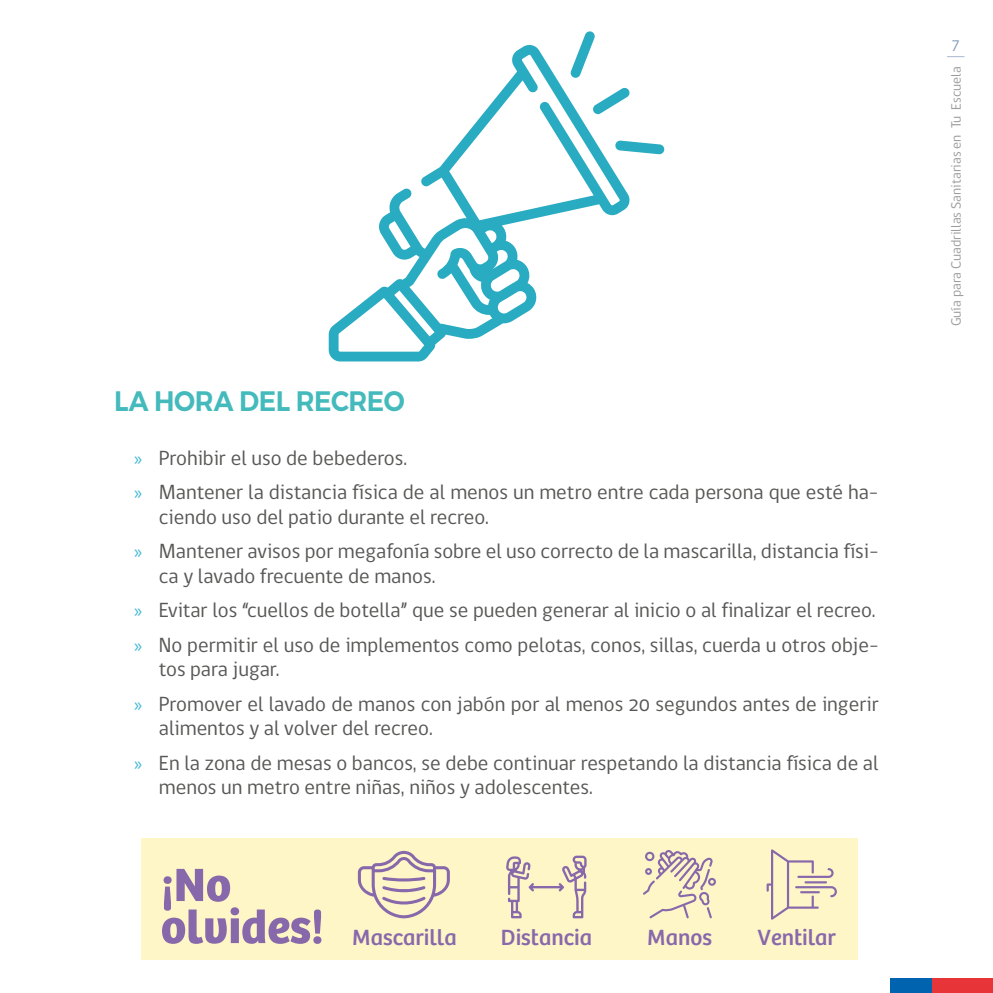
<style>
.page{position:relative;width:993px;height:993px;background:#fff}
.page>*{position:absolute;margin:0;border:0;box-sizing:border-box;transform-origin:0 0}
.t1{font:600 28px "Montserrat";letter-spacing:-.015em;color:#44babc;scale:.93 1}
.t2{font:22.93px "Bree";color:#8769ab}
.t3{font:21px/34.5px "gob CL";color:#575756}
.t4{font:15.75px "gob CL";color:#859fba}
.t5{font:14px "gob CL";color:#9d9d9c}
.s1{font-family:"Myriad Pro";font-size:19.25px;color:#3db6d0}
</style>
<div class="page">
<svg style="left:947px;top:56px;width:17px;height:1px"></svg>
<div style="left:889px;top:977px;width:43px;height:15px;background:#0063af"></div>
<div style="left:932px;top:977px;width:60px;height:15px;background:#e73439"></div>
<svg style="left:629px;top:141px;width:35px;height:13px"></svg>
<svg style="left:582px;top:31px;width:13px;height:12px"></svg>
<svg style="left:328px;top:43px;width:301px;height:318px"></svg>
<div style="left:141px;top:837px;width:716px;height:122px;background:#fef6c7"></div>
<svg style="left:162px;top:868px;width:159px;height:75px"></svg>
<svg style="left:358px;top:850px;width:91px;height:68px"></svg>
<svg style="left:506px;top:855px;width:80px;height:63px"></svg>
<svg style="left:643px;top:850px;width:72px;height:68px"></svg>
<svg style="left:766px;top:849px;width:70px;height:70px"></svg>
<h1 class="t1" style="left:114px;top:378px;width:314px">LA HORA DEL RECREO</h1>
<p class="t3" style="left:134px;top:441px;width:745px"><span class="s1">»</span> Prohibir el uso de bebederos.<br><span class="s1">»</span> Mantener la distancia física de al menos un metro entre cada persona que esté ha-</p>
<p class="t3" style="left:134px;top:500px;width:746px;text-indent:25px">ciendo uso del patio durante el recreo.<br><span class="s1">»</span> Mantener avisos por megafonía sobre el uso correcto de la mascarilla, distancia físi-</p>
<p class="t3" style="left:134px;top:559px;width:746px;text-indent:25px">ca y lavado frecuente de manos.<br><span class="s1">»</span> Evitar los “cuellos de botella” que se pueden generar al inicio o al finalizar el recreo. <span class="s1">»</span> No permitir el uso de implementos como pelotas, conos, sillas, cuerda u otros obje-</p>
<p class="t3" style="left:134px;top:652px;width:746px;text-indent:25px">tos para jugar.<br><span class="s1">»</span> Promover el lavado de manos con jabón por al menos 20 segundos antes de ingerir</p>
<p class="t3" style="left:134px;top:711px;width:745px;text-indent:25px">alimentos y al volver del recreo.<br><span class="s1">»</span> En la zona de mesas o bancos, se debe continuar respetando la distancia física de al</p>
<p class="t3" style="left:159px;top:770px;width:435px">menos un metro entre niñas, niños y adolescentes.</p>
<p class="t2" style="left:352px;top:923px;width:106px">Mascarilla</p>
<p class="t2" style="left:500px;top:923px;width:93px">Distancia</p>
<p class="t2" style="left:647px;top:923px;width:66px">Manos</p>
<p class="t2" style="left:757px;top:923px;width:80px">Ventilar</p>
<p class="t4" style="left:951px;top:35px;width:10px">7</p>
<p class="t5" style="left:946px;top:326px;width:262px;rotate:-90deg">Guía para Cuadrillas Sanitarias en Tu Escuela</p>
</div>
